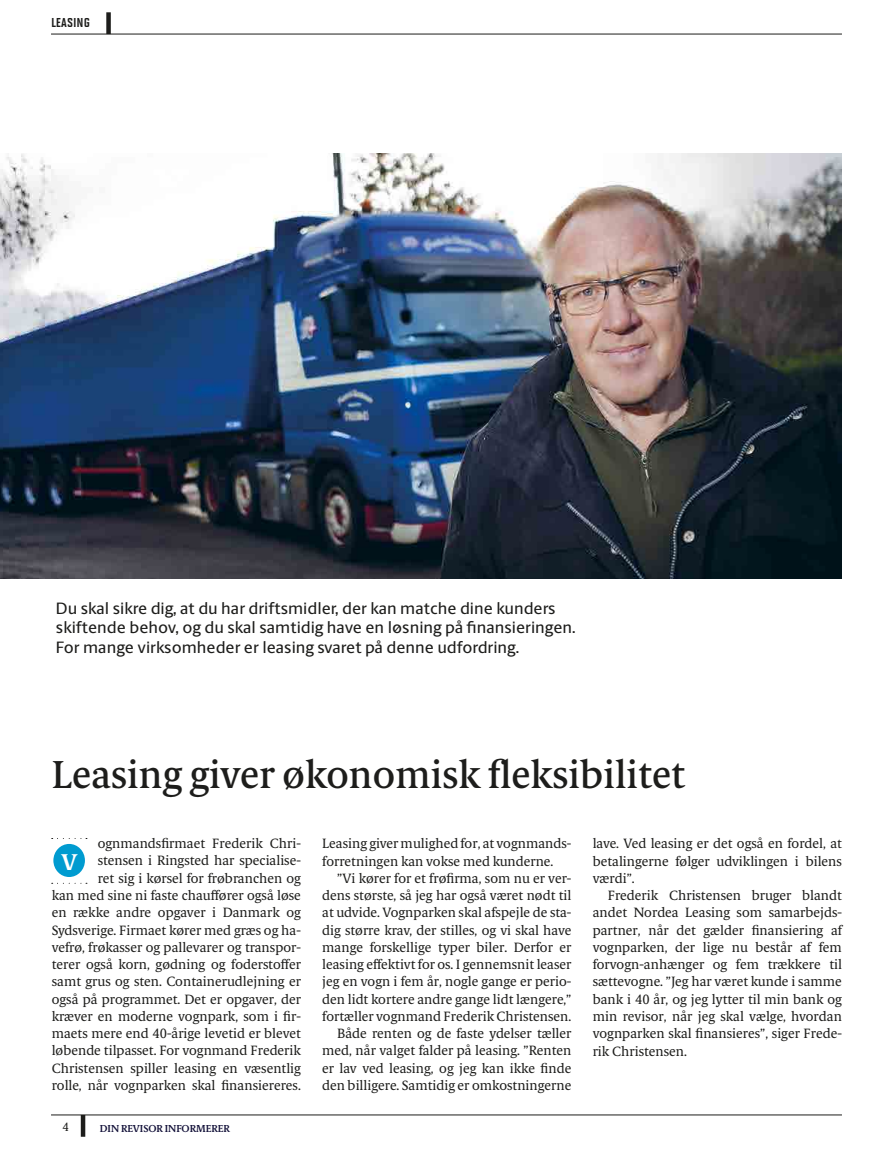
<style>
.page{position:relative;width:893px;height:1149px;background:#fff}
.page>*{position:absolute;margin:0;border:0;box-sizing:border-box;transform-origin:0 0}
.t1{font:500 39px "Berling Serif Text";color:#1d1d1b}
.t2{font:700 22.8px "Berling Serif Text";color:#fff}
.t3{font:500 16.5px/19.5px "Berling Sans";color:#1d1d1b}
.t4{font:15px "Solano Gothic MVB Bd SC";color:#1d1d1b}
.t5{font:13.5px/17.2px "Berling Serif Text";color:#1d1d1b;text-align:right}
.t6{font:12px "Berling Serif Text";color:#1d1d1b}
.t7{font:600 10.2px "Berling Serif Text";letter-spacing:-.01em;color:#131139}
</style>
<div class="page">
<hr style="left:81px;top:1114px;width:4px;height:22px;background:#1d1d1b">
<img style="left:0;top:153px;width:842px;height:425px">
<div style="left:106px;top:12px;width:5px;height:22px;background:#1d1d1b"></div>
<hr style="left:51px;top:1114px;width:791px;height:1px;background:#1d1d1b">
<div style="left:53px;top:843px;width:32px;height:33px;background:#009bd0;border-radius:50%"></div>
<hr style="left:51px;top:34px;width:791px;height:1px;background:#1d1d1b">
<p class="t4" style="left:51px;top:14px;width:41px">LEASING</p>
<p class="t3" style="left:56px;top:598px;width:521px">Du skal sikre dig, at du har driftsmidler, der kan matche dine kunders skiftende behov, og du skal samtidig have en løsning på finansieringen.<br>For mange virksomheder er leasing svaret på denne udfordring.</p>
<h1 class="t1" style="left:52px;top:750px;width:635px">Leasing giver økonomisk fleksibilitet</h1>
<p class="t5" style="left:52px;top:834px;width:251px">ognmandsfirmaet Frederik Chri&shy;stensen i Ringsted har specialise-<br>ret sig i kørsel for frøbranchen og<br>kan med sine ni faste chauffører også løse en række andre opgaver i Danmark og Sydsverige. Firmaet kører med græs og ha&shy;vefrø, frøkasser og pallevarer og transpor&shy;terer også korn, gødning og foderstoffer samt grus og sten. Containerudlejning er også på programmet. Det er opgaver, der kræver en moderne vognpark, som i fir&shy;maets mere end 40-årige levetid er blevet løbende tilpasset. For vognmand Frederik Christensen spiller leasing en væsentlig rolle, når vognparken skal finansiereres.</p>
<p class="t5" style="left:322px;top:834px;width:251px;text-align:left">Leasing giver mulighed for, at vognmands&shy;forretningen kan vokse med kunderne.</p>
<h2 class="t2" style="left:61px;top:847px;width:18px">V</h2>
<p class="t5" style="left:322px;top:869px;width:251px">”Vi kører for et frøfirma, som nu er ver&shy;dens største, så jeg har også været nødt til at udvide. Vognparken skal afspejle de sta&shy;dig større krav, der stilles, og vi skal have mange forskellige typer biler. Derfor er leasing effektivt for os. I gennemsnit leaser jeg en vogn i fem år, nogle gange er perio&shy;den lidt kortere andre gange lidt længere,” fortæller vognmand Frederik Christensen.<br>Både renten og de faste ydelser tæller med, når valget falder på leasing. ”Renten er lav ved leasing, og jeg kan ikke finde den billigere. Samtidig er omkostningerne</p>
<p class="t6" style="left:63px;top:1119px;width:8px">4</p>
<p class="t7" style="left:100px;top:1121px;width:132px">DIN REVISOR INFORMERER</p>
<p class="t5" style="left:593px;top:834px;width:251px;text-align:justify">lave. Ved leasing er det også en fordel, at betalingerne følger udviklingen i bilens værdi”.</p>
<p class="t5" style="left:593px;top:886px;width:251px;text-align:justify;text-indent:15px">Frederik Christensen bruger blandt andet Nordea Leasing som samarbejds&shy;partner, når det gælder finansiering af vognparken, der lige nu består af fem forvogn-anhænger og fem trækkere til sættevogne. ”Jeg har været kunde i samme bank i 40 år, og jeg lytter til min bank og min revisor, når jeg skal vælge, hvordan vognparken skal finansieres”, siger Frede&shy;rik Christensen.</p>
</div>
